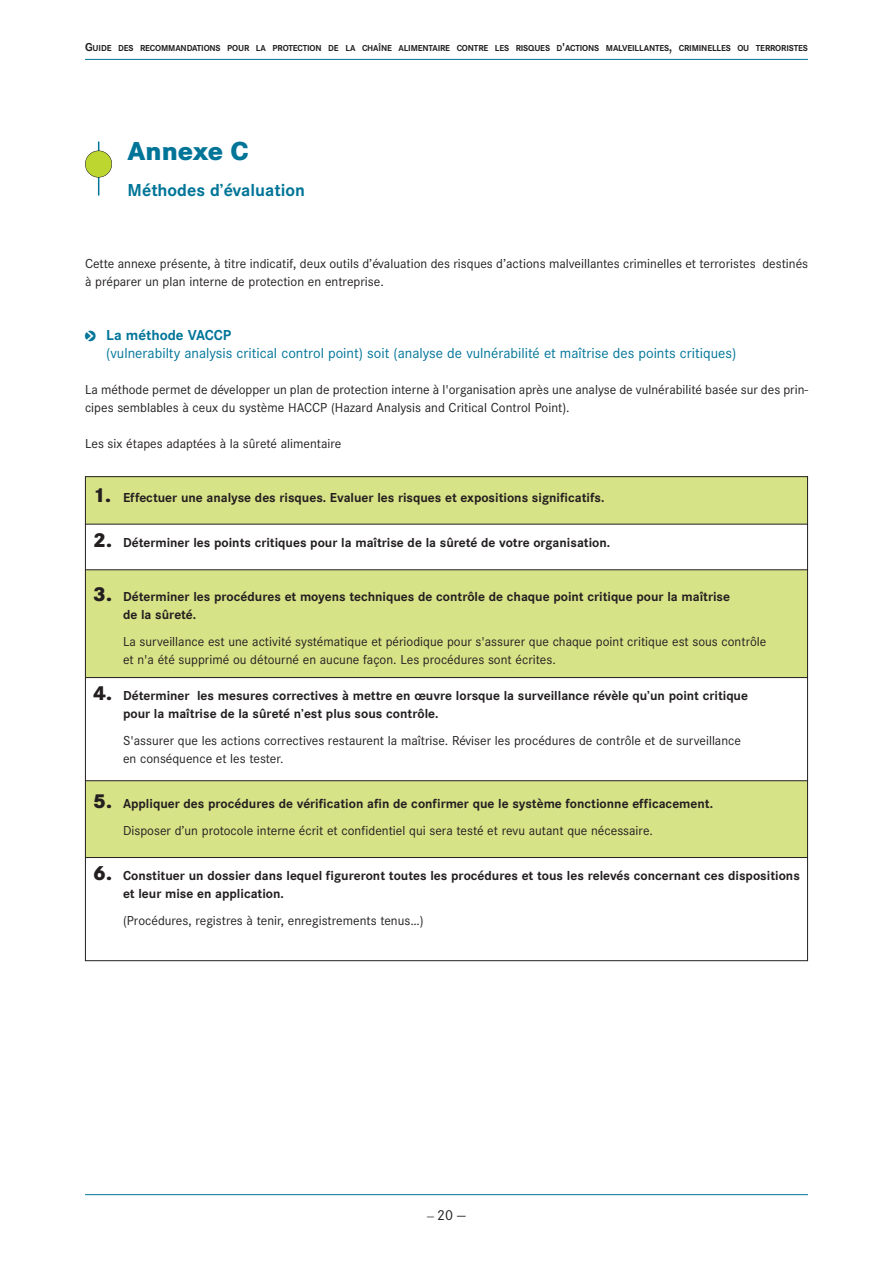
<style>
.page{position:relative;width:893px;height:1263px;background:#fff}
.page>*{position:absolute;margin:0;border:0;box-sizing:border-box;transform-origin:0 0}
.t1{font:800 27px "Corporate S";color:#007598}
.t2{font:700 18px "Corporate S";color:#007598}
.t3{font:15px/18px "Corporate S";color:#007598}
.t4{font:15px "Corporate S";color:#231f20}
.t5{font:13.5px/18px "Corporate S";color:#231f20}
.t6{font:700 13.5px/18px "Corporate S";color:#231f20}
.t7{font:700 9px "Corporate S";letter-spacing:-.015em;color:#231f20}
.s1{font-size:12px}
.s2{font-family:"Pointers";font-size:13.5px}
.s3{font-weight:700}
.s4{font-weight:800;font-size:21px}
.s5{font-weight:400}
</style>
<div class="page">
<hr style="left:85px;top:59px;width:723px;height:1px;background:#007598">
<hr style="left:85px;top:1194px;width:723px;height:1px;background:#007598">
<hr style="left:98px;top:142px;width:1px;height:54px;background:#007598">
<div style="left:85px;top:151px;width:27px;height:26px;background:#bed630;border-radius:50%"></div>
<div style="left:85px;top:151px;width:27px;height:27px;border:1px solid #231f20;border-radius:50%"></div>
<div style="left:85px;top:476px;width:723px;height:48px;background:#d7e387"></div>
<div style="left:85px;top:570px;width:723px;height:107px;background:#d7e387"></div>
<div style="left:85px;top:781px;width:723px;height:76px;background:#d7e387"></div>
<hr style="left:85px;top:476px;width:1px;height:485px;background:#231f20">
<hr style="left:807px;top:476px;width:1px;height:485px;background:#231f20">
<hr style="left:85px;top:476px;width:723px;height:1px;background:#231f20">
<hr style="left:85px;top:524px;width:723px;height:1px;background:#231f20">
<hr style="left:85px;top:569px;width:723px;height:1px;background:#231f20">
<hr style="left:85px;top:677px;width:723px;height:1px;background:#231f20">
<hr style="left:85px;top:780px;width:723px;height:1px;background:#231f20">
<hr style="left:85px;top:857px;width:723px;height:1px;background:#231f20">
<hr style="left:85px;top:960px;width:723px;height:1px;background:#231f20">
<p class="t7" style="left:85px;top:42px;width:724px"><span class="s1">G</span>UIDE DES RECOMMANDATIONS POUR LA PROTECTION DE LA CHAÎNE ALIMENTAIRE CONTRE LES RISQUES D<span class="s1">'</span>ACTIONS MALVEILLANTES<span class="s1">,</span> CRIMINELLES OU TERRORISTES</p>
<h1 class="t1" style="left:128px;top:134px;width:123px">Annexe C</h1>
<h2 class="t2" style="left:128px;top:179px;width:179px">Méthodes d’évaluation</h2>
<p class="t5" style="left:85px;top:254px;width:725px">Cette annexe présente, à titre indicatif, deux outils d’évaluation des risques d’actions malveillantes criminelles et terroristes destinés à préparer un plan interne de protection en entreprise.</p>
<p class="t3" style="left:106px;top:325px;width:632px;text-indent:-21px"><span class="s2">o</span> <span class="s3">La méthode VACCP<br></span>(vulnerabilty analysis critical control point) soit (analyse de vulnérabilité et maîtrise des points critiques)</p>
<p class="t5" style="left:85px;top:380px;width:725px">La méthode permet de développer un plan de protection interne à l'organisation après une analyse de vulnérabilité basée sur des prin&shy;cipes semblables à ceux du système HACCP (Hazard Analysis and Critical Control Point).</p>
<p class="t5" style="left:85px;top:434px;width:258px">Les six étapes adaptées à la sûreté alimentaire</p>
<p class="t6" style="left:93px;top:488px;width:513px"><span class="s4">1.</span> Effectuer une analyse des risques. Evaluer les risques et expositions significatifs.</p>
<p class="t6" style="left:93px;top:533px;width:518px"><span class="s4">2.</span> Déterminer les points critiques pour la maîtrise de la sûreté de votre organisation.</p>
<p class="t6" style="left:123px;top:587px;width:608px;text-indent:-30px"><span class="s4">3.</span> Déterminer les procédures et moyens techniques de contrôle de chaque point critique pour la maîtrise de la sûreté.</p>
<p class="t5" style="left:123px;top:632px;width:645px">La surveillance est une activité systématique et périodique pour s'assurer que chaque point critique est sous contrôle et n'a été supprimé ou détourné en aucune façon. Les procédures sont écrites.</p>
<p class="t6" style="left:123px;top:686px;width:626px;text-indent:-30px"><span class="s4">4.</span> Déterminer les mesures correctives à mettre en œuvre lorsque la surveillance révèle qu’un point critique pour la maîtrise de la sûreté n’est plus sous contrôle.</p>
<p class="t5" style="left:123px;top:731px;width:619px">S'assurer que les actions correctives restaurent la maîtrise. Réviser les procédures de contrôle et de surveillance en conséquence et les tester.</p>
<p class="t6" style="left:123px;top:789px;width:592px;line-height:27px;text-indent:-30px"><span class="s4">5.</span> Appliquer des procédures de vérification afin de confirmer que le système fonctionne efficacement.<br><span class="s5">Disposer d’un protocole interne écrit et confidentiel qui sera testé et revu autant que nécessaire.</span></p>
<p class="t6" style="left:123px;top:866px;width:678px;text-indent:-30px"><span class="s4">6.</span> Constituer un dossier dans lequel figureront toutes les procédures et tous les relevés concernant ces dispositions et leur mise en application.</p>
<p class="t5" style="left:123px;top:911px;width:302px">(Procédures, registres à tenir, enregistrements tenus…)</p>
<p class="t4" style="left:427px;top:1206px;width:40px"><span class="s1">—</span>20—</p>
</div>
